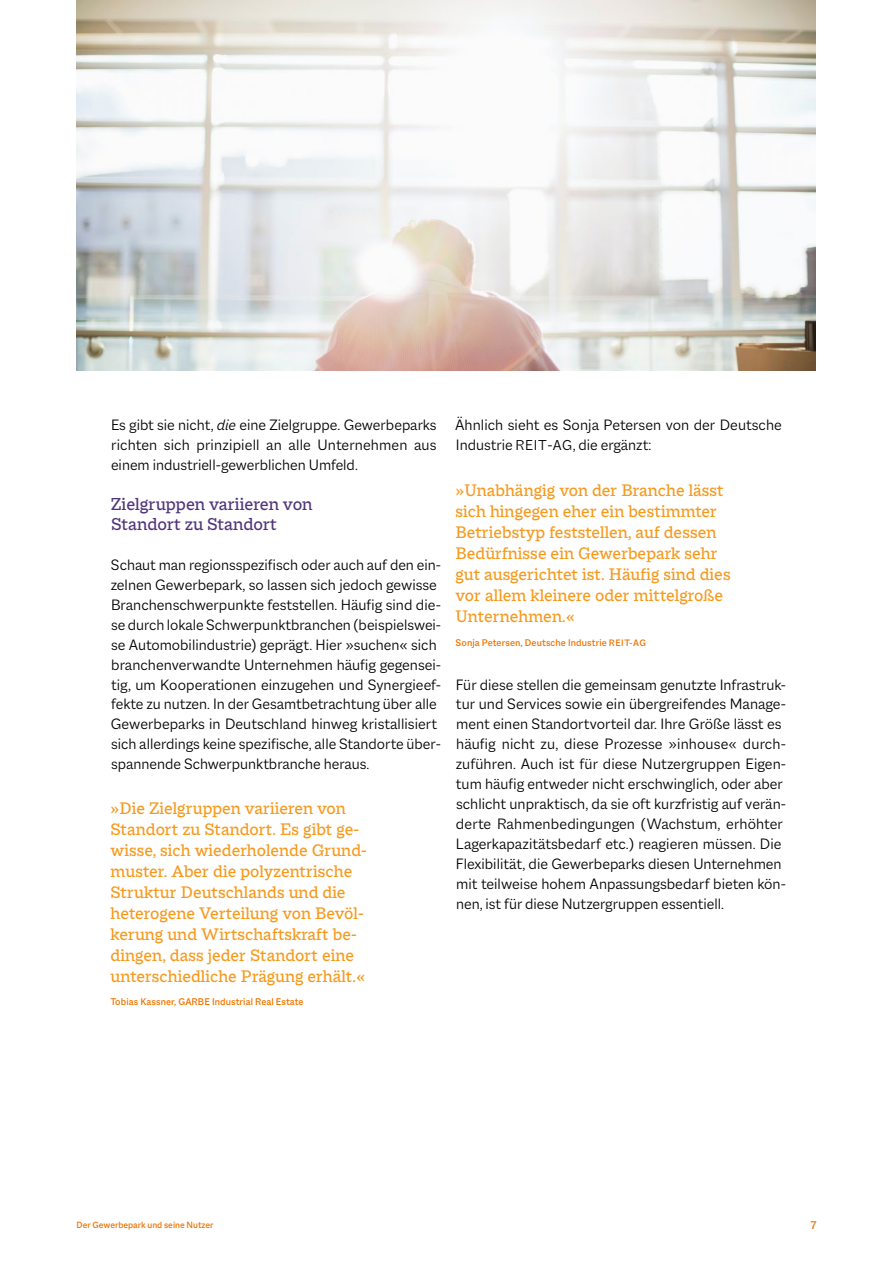
<style>
.page{position:relative;width:893px;height:1263px;background:#fff}
.page>*{position:absolute;margin:0;border:0;box-sizing:border-box;transform-origin:0 0}
.t1{font:500 18.6px/20px "Macklin Slab";color:#513679}
.t2{font:500 18px/21px "Macklin Slab";color:#f69a1e}
.t3{font:300 16.2px/20px "Macklin Sans";color:#000}
.t4{font:500 12px "Macklin Sans";color:#f07500}
.t5{font:500 10.5px "Macklin Sans";letter-spacing:.01em;color:#f07500}
.t6{font:500 9.75px "Macklin Sans";color:#f07500}
.s1{font-style:italic}
.s2{font-size:15.45px}
.s3{font-size:10.05px}
</style>
<div class="page">
<img style="left:77px;top:0;width:739px;height:370px">
<p class="t3" style="left:111px;top:415px;width:327px;text-align:justify">Es gibt sie nicht, <span class="s1">die</span> eine Zielgruppe. Gewerbeparks richten sich prinzipiell an alle Unternehmen aus einem industriell-gewerblichen Umfeld.</p>
<p class="t1" style="left:111px;top:494px;width:203px">Zielgruppen variieren von<br>Standort zu Standort</p>
<p class="t3" style="left:111px;top:554px;width:332px">Schaut man regionsspezifisch oder auch auf den ein&shy;zelnen Gewerbepark, so lassen sich jedoch gewisse Branchenschwerpunkte feststellen. Häufig sind die&shy;se durch lokale Schwerpunktbranchen (beispielswei&shy;se Automobilindustrie) geprägt. Hier »suchen« sich branchenverwandte Unternehmen häufig gegensei&shy;tig, um Kooperationen einzugehen und Synergieef&shy;fekte zu nutzen. In der Gesamtbetrachtung über alle Gewerbeparks in Deutschland hinweg kristallisiert sich allerdings keine spezifische, alle Standorte über&shy;spannende Schwerpunktbranche heraus.</p>
<p class="t2" style="left:111px;top:797px;width:258px">»Die Zielgruppen variieren von Standort zu Standort. Es gibt ge&shy;wisse, sich wiederholende Grund&shy;muster. Aber die polyzentrische Struktur Deutschlands und die heterogene Verteilung von Bevöl&shy;kerung und Wirtschaftskraft be&shy;dingen, dass jeder Standort eine unterschiedliche Prägung erhält.«</p>
<p class="t5" style="left:111px;top:996px;width:195px">Tobias Kassner, GARBE Industrial Real Estate</p>
<p class="t3" style="left:455px;top:415px;width:328px">Ähnlich sieht es Sonja Petersen von der Deutsche<br>Industrie <span class="s2">REIT</span>-<span class="s2">AG</span>, die ergänzt:</p>
<p class="t2" style="left:455px;top:480px;width:277px">»Unabhängig von der Branche lässt sich hingegen eher ein bestimmter Betriebstyp feststellen, auf dessen Bedürfnisse ein Gewerbepark sehr gut ausgerichtet ist. Häufig sind dies vor allem kleinere oder mittelgroße Unternehmen.«</p>
<p class="t5" style="left:455px;top:636px;width:192px">Sonja Petersen, Deutsche Industrie <span class="s3">REIT-AG</span></p>
<p class="t3" style="left:456px;top:674px;width:332px">Für diese stellen die gemeinsam genutzte Infrastruk&shy;tur und Services sowie ein übergreifendes Manage&shy;ment einen Standortvorteil dar. Ihre Größe lässt es häufig nicht zu, diese Prozesse »inhouse« durch&shy;zuführen. Auch ist für diese Nutzergruppen Eigen&shy;tum häufig entweder nicht erschwinglich, oder aber schlicht unpraktisch, da sie oft kurzfristig auf verän&shy;derte Rahmenbedingungen (Wachstum, erhöhter Lagerkapazitätsbedarf etc.) reagieren müssen. Die Flexibilität, die Gewerbeparks diesen Unternehmen mit teilweise hohem Anpassungsbedarf bieten kön&shy;nen, ist für diese Nutzergruppen essentiell.</p>
<p class="t6" style="left:77px;top:1219px;width:138px">Der Gewerbepark und seine Nutzer</p>
<p class="t4" style="left:810px;top:1218px;width:8px">7</p>
</div>
